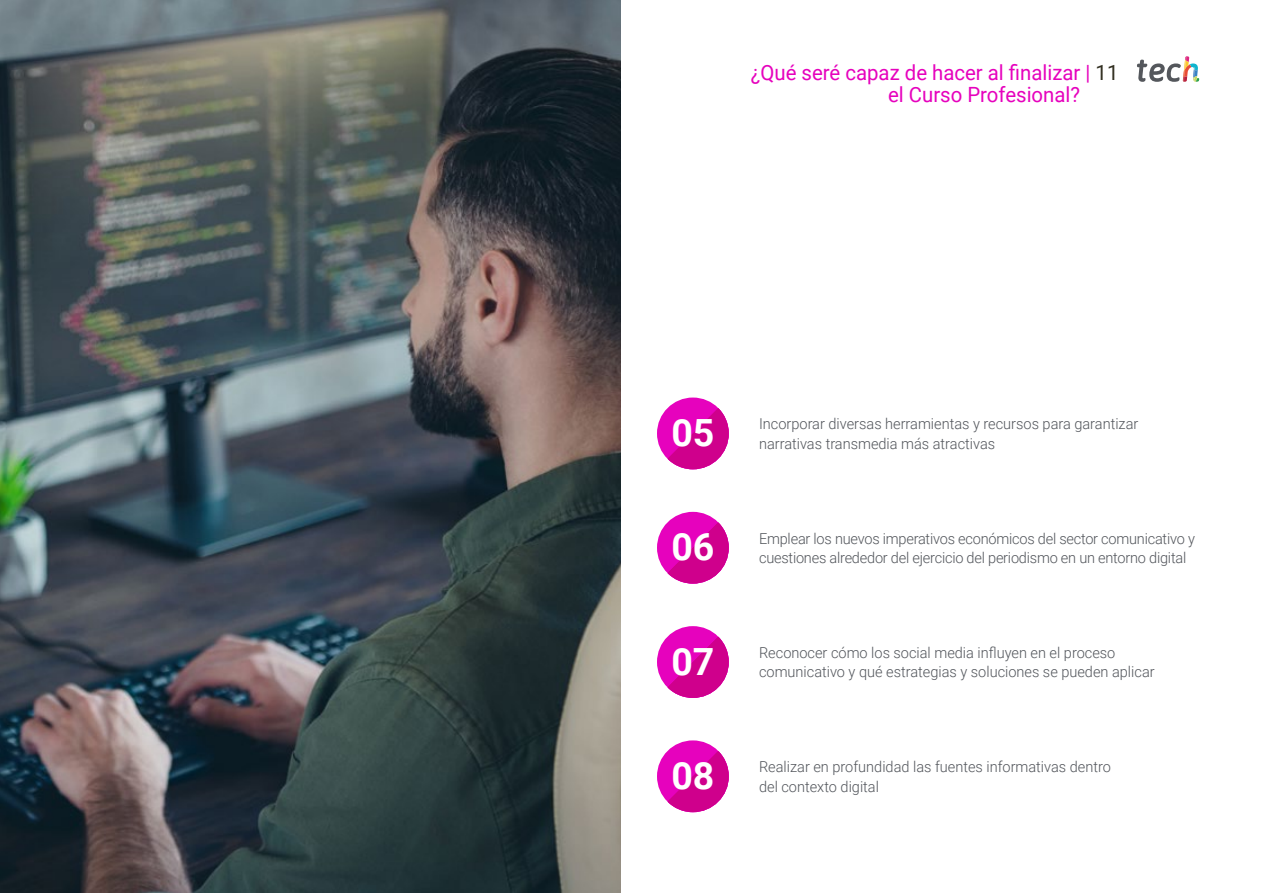
<style>
.page{position:relative;width:1263px;height:893px;background:#fff}
.page>*{position:absolute;margin:0;border:0;box-sizing:border-box;transform-origin:0 0}
.t1{font:700 37.5px "Roboto";color:#fff}
.t2{font:21px/22.5px "Roboto";color:#e602bd}
.t3{font:300 15px/19.5px "Roboto";color:#52555b}
.s1{color:#312e20}
</style>
<div class="page">
<img style="left:0;top:0;width:621px;height:893px">
<svg style="left:1137px;top:56px;width:62px;height:26px"></svg>
<div style="left:657px;top:512px;width:72px;height:72px;background:#e602bd;border-radius:50%"></div>
<svg style="left:667px;top:522px;width:62px;height:62px"></svg>
<div style="left:657px;top:740px;width:72px;height:72px;background:#e602bd;border-radius:50%"></div>
<svg style="left:667px;top:751px;width:62px;height:61px"></svg>
<div style="left:657px;top:626px;width:72px;height:72px;background:#e602bd;border-radius:50%"></div>
<svg style="left:667px;top:637px;width:62px;height:61px"></svg>
<div style="left:657px;top:398px;width:72px;height:71px;background:#e602bd;border-radius:50%"></div>
<svg style="left:667px;top:408px;width:62px;height:61px"></svg>
<h2 class="t2" style="left:888px;top:60px;width:232px;text-indent:-137px">¿Qué seré capaz de hacer al finalizar | <span class="s1">11 </span>el Curso Profesional?</h2>
<h1 class="t1" style="left:671px;top:407px;width:45px">05</h1>
<p class="t3" style="left:759px;top:414px;width:381px">Incorporar diversas herramientas y recursos para garantizar</p>
<p class="t3" style="left:759px;top:433px;width:238px">narrativas transmedia más atractivas</p>
<h1 class="t1" style="left:671px;top:521px;width:45px">06</h1>
<p class="t3" style="left:759px;top:528px;width:437px">Emplear los nuevos imperativos económicos del sector comunicativo y cuestiones alrededor del ejercicio del periodismo en un entorno digital</p>
<h1 class="t1" style="left:671px;top:635px;width:45px">07</h1>
<p class="t3" style="left:759px;top:642px;width:397px">Reconocer cómo los social media influyen en el proceso comunicativo y qué estrategias y soluciones se pueden aplicar</p>
<h1 class="t1" style="left:671px;top:749px;width:45px">08</h1>
<p class="t3" style="left:759px;top:756px;width:353px">Realizar en profundidad las fuentes informativas dentro del contexto digital</p>
</div>
